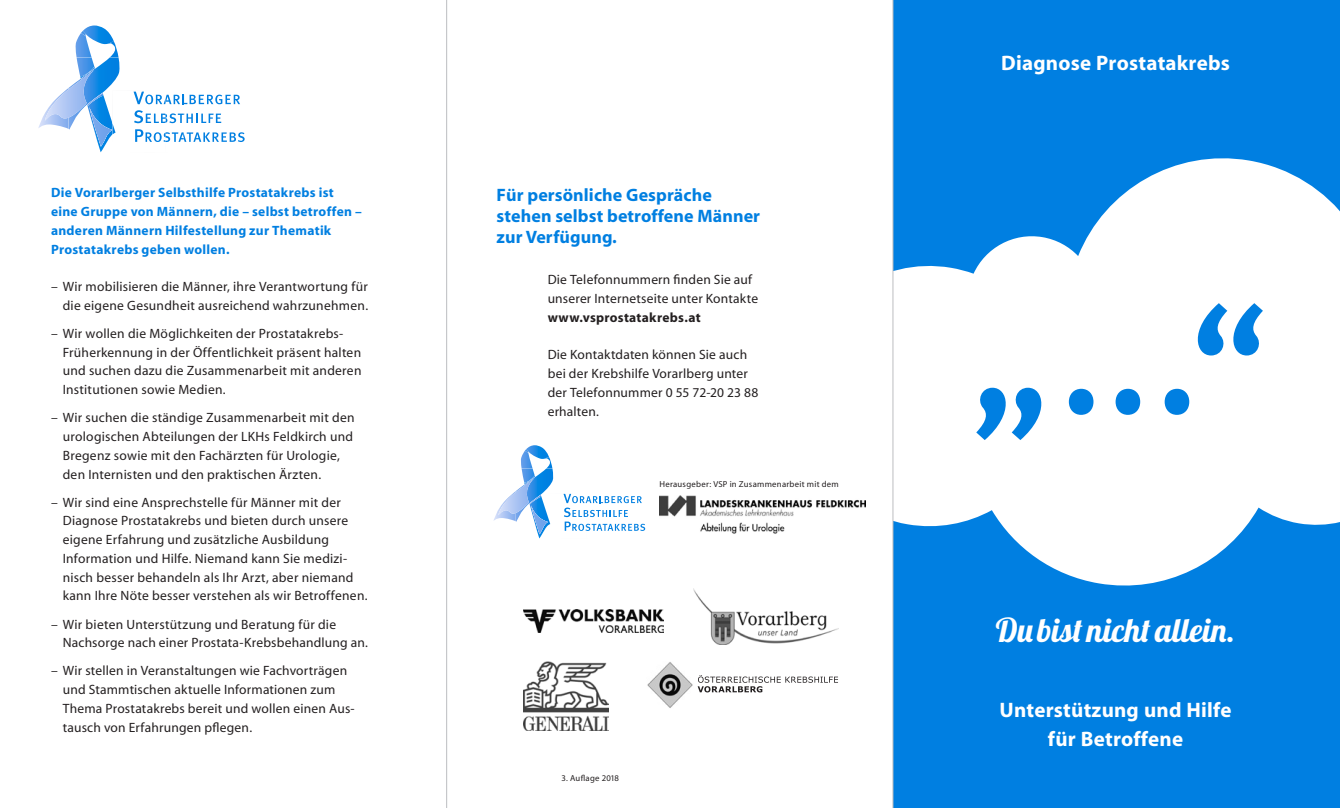
<style>
.page{position:relative;width:1340px;height:808px;background:#fff}
.page>*{position:absolute;margin:0;border:0;box-sizing:border-box;transform-origin:0 0}
.Überschrift_1_Lobste{font:33px "Lobster 1.4";color:#fff}
.t1{font:700 21px "Myriad";letter-spacing:.01em;color:#fff}
.Überschrift_2{font:700 18px/21px "Myriad";letter-spacing:.005em;color:#007fe1}
.Grundschrift{font:13.5px/18.8px "Myriad";letter-spacing:.015em;color:#231f20}
.Grundschrift-2{font:700 13.5px/18.8px "Myriad";letter-spacing:.02em;color:#007fe1}
.Grundschrift-3{font:700 13.5px "Myriad";letter-spacing:.02em;color:#231f20}
.t2{font:8.7px "Myriad";letter-spacing:.035em;color:#231f20}
</style>
<div class="page">
<div style="left:893px;top:0;width:446px;height:808px;background:#007fe1"></div>
<svg style="left:893px;top:148px;width:446px;height:446px;fill:#fff"></svg>
<img style="left:99px;top:57px;width:21px;height:95px">
<img style="left:112px;top:91px;width:53px;height:61px">
<svg style="left:134px;top:92px;width:106px;height:12px"></svg>
<svg style="left:134px;top:110px;width:87px;height:13px"></svg>
<svg style="left:135px;top:129px;width:110px;height:13px"></svg>
<img style="left:95px;top:134px;width:18px;height:13px">
<svg style="left:38px;top:26px;width:80px;height:108px"></svg>
<div style="left:1068px;top:389px;width:25px;height:26px;background:#007fe1;border-radius:50%"></div>
<div style="left:1115px;top:389px;width:25px;height:26px;background:#007fe1;border-radius:50%"></div>
<div style="left:1164px;top:389px;width:25px;height:26px;background:#007fe1;border-radius:50%"></div>
<svg style="left:976px;top:388px;width:74px;height:52px"></svg>
<svg style="left:1188px;top:303px;width:74px;height:52px"></svg>
<hr style="left:446px;top:0;width:1px;height:808px;background:#bcbdc0">
<hr style="left:892px;top:0;width:1px;height:808px;background:#bcbdc0">
<img style="left:659px;top:496px;width:206px;height:38px">
<img style="left:523px;top:661px;width:85px;height:69px">
<img style="left:523px;top:610px;width:140px;height:23px">
<svg style="left:697px;top:675px;width:141px;height:17px"></svg>
<img style="left:647px;top:662px;width:46px;height:46px">
<img style="left:693px;top:589px;width:145px;height:55px">
<img style="left:538px;top:469px;width:15px;height:69px">
<img style="left:548px;top:493px;width:23px;height:45px">
<svg style="left:563px;top:494px;width:82px;height:37px"></svg>
<img style="left:535px;top:525px;width:13px;height:9px">
<svg style="left:494px;top:445px;width:58px;height:80px"></svg>
<p class="Grundschrift-2" style="left:51px;top:184px;width:312px">Die Vorarlberger Selbsthilfe Prostatakrebs ist eine Gruppe von Männern, die – selbst betroffen –</p>
<p class="Grundschrift-2" style="left:51px;top:221px;width:282px">anderen Männern Hilfestellung zur Thematik<br>Prostatakrebs geben wollen.</p>
<p class="Grundschrift" style="left:51px;top:278px;width:318px;text-align:right">– Wir mobilisieren die Männer, ihre Verantwortung für die eigene Gesundheit ausreichend wahrzunehmen.</p>
<p class="Grundschrift" style="left:63px;top:325px;width:300px;text-indent:-12px">– Wir wollen die Möglichkeiten der Prostatakrebs-Früherkennung in der Öffentlichkeit präsent halten und suchen dazu die Zusammenarbeit mit anderen Institutionen sowie Medien.</p>
<p class="Grundschrift" style="left:63px;top:409px;width:293px;text-indent:-12px">– Wir suchen die ständige Zusammenarbeit mit den urologischen Abteilungen der LKHs Feldkirch und Bregenz sowie mit den Fachärzten für Urologie, den Internisten und den praktischen Ärzten.</p>
<p class="Grundschrift" style="left:63px;top:493px;width:306px;text-indent:-12px">– Wir sind eine Ansprechstelle für Männer mit der Diagnose Prostatakrebs und bieten durch unsere eigene Erfahrung und zusätzliche Ausbildung Information und Hilfe. Niemand kann Sie medizi&shy;nisch besser behandeln als Ihr Arzt, aber niemand kann Ihre Nöte besser verstehen als wir Betroffenen.</p>
<p class="Grundschrift" style="left:63px;top:615px;width:307px;text-indent:-12px">– Wir bieten Unterstützung und Beratung für die<br>Nachsorge nach einer Prostata-Krebsbehandlung an.</p>
<p class="Grundschrift" style="left:63px;top:662px;width:293px;text-indent:-12px">– Wir stellen in Veranstaltungen wie Fachvorträgen und Stammtischen aktuelle Informationen zum Thema Prostatakrebs bereit und wollen einen Aus&shy;tausch von Erfahrungen pflegen.</p>
<p class="Überschrift_2" style="left:496px;top:185px;width:217px">Für persönliche Gespräche</p>
<p class="Überschrift_2" style="left:496px;top:206px;width:265px">stehen selbst betroffene Männer zur Verfügung.</p>
<p class="Grundschrift" style="left:547px;top:271px;width:206px">Die Telefonnummern finden Sie auf</p>
<p class="Grundschrift" style="left:547px;top:290px;width:212px">unserer Internetseite unter Kontakte</p>
<p class="Grundschrift-3" style="left:547px;top:310px;width:154px">www.vsprostatakrebs.at</p>
<p class="Grundschrift" style="left:547px;top:346px;width:201px">Die Kontaktdaten können Sie auch</p>
<p class="Grundschrift" style="left:547px;top:365px;width:202px">bei der Krebshilfe Vorarlberg unter</p>
<p class="Grundschrift" style="left:547px;top:384px;width:212px">der Telefonnummer 0 55 72-20 23 88</p>
<p class="Grundschrift" style="left:547px;top:402px;width:53px">erhalten.</p>
<p class="t2" style="left:659px;top:480px;width:181px">Herausgeber: VSP in Zusammenarbeit mit dem</p>
<p class="t2" style="left:561px;top:773px;width:59px">3. Auflage 2018</p>
<p class="t1" style="left:1001px;top:52px;width:230px">Diagnose Prostatakrebs</p>
<p class="Überschrift_1_Lobste" style="left:996px;top:609px;width:241px">Du bist nicht allein.</p>
<p class="t1" style="left:999px;top:699px;width:234px">Unterstützung und Hilfe</p>
<p class="t1" style="left:1047px;top:728px;width:137px">für Betroffene</p>
</div>
